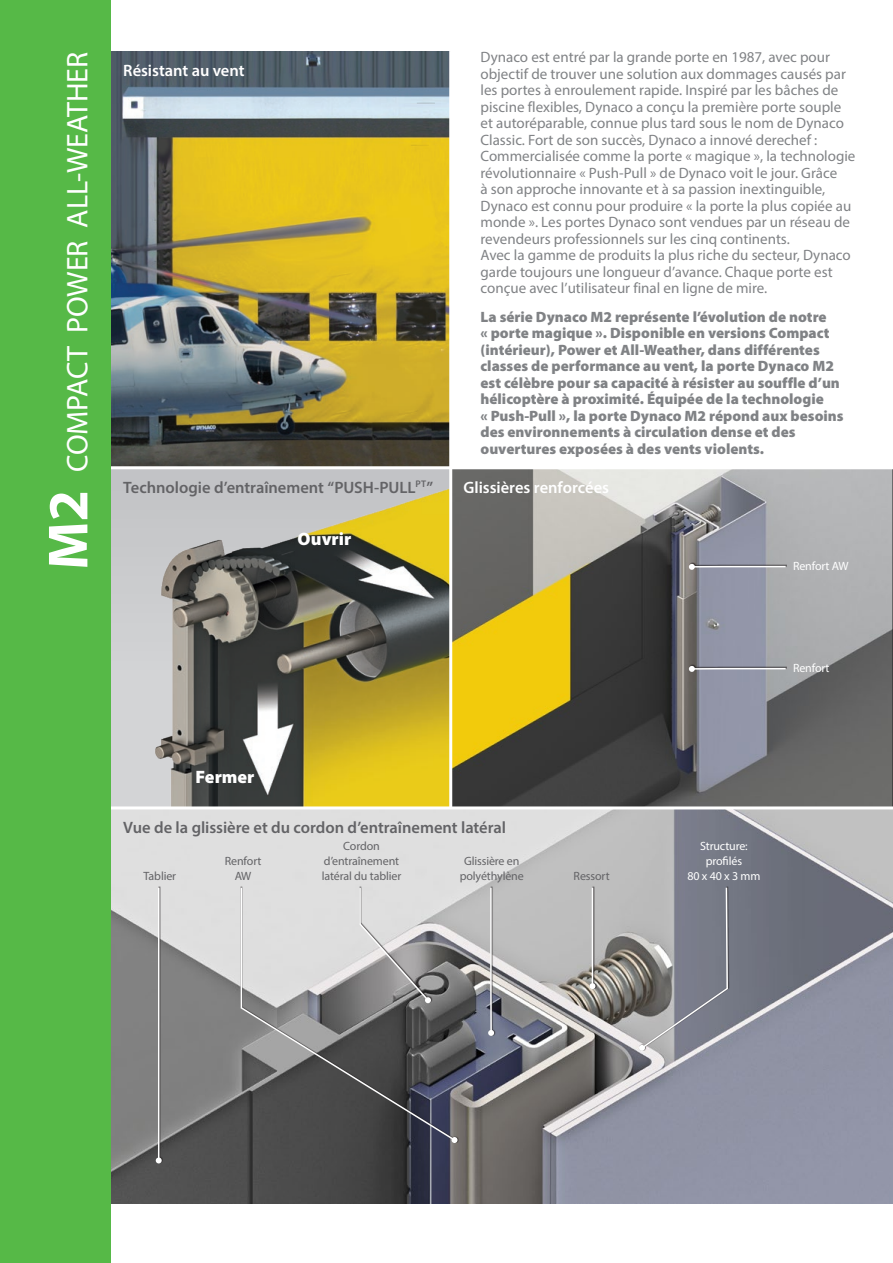
<style>
.page{position:relative;width:893px;height:1263px;background:#fff}
.page>*{position:absolute;margin:0;border:0;box-sizing:border-box;transform-origin:0 0}
.t1{font:30px "Myriad Pro";color:#fff}
.t2{font:900 18px "Myriad Pro";color:#fff}
.Didascalia_Foto{font:600 16.5px "Myriad Pro";color:#636366}
.Didascalia_Foto-2{font:600 16.5px "Myriad Pro";letter-spacing:-.005em;color:#fff}
.Body_10{font:15px/16.5px "Myriad Pro";color:#808285}
.Body_10-2{font:900 15px/16.5px "Myriad Pro";color:#808285}
.t3{font:12px/15px "Myriad Pro";letter-spacing:-.01em;color:#636366;text-align:center}
.t4{font:12px/15px "Myriad Pro";letter-spacing:-.01em;color:#fff;text-align:center}
.s1{font-weight:700;font-size:57px}
</style>
<div class="page">
<img style="left:111px;top:809px;width:782px;height:394px">
<svg style="left:453px;top:470px;width:438px;height:336px;background:#84806f"></svg>
<svg style="left:111px;top:469px;width:338px;height:337px;background:#9a9471"></svg>
<img style="left:111px;top:51px;width:338px;height:415px">
<div style="left:0;top:0;width:111px;height:1263px;background:#56b947"></div>
<div style="left:689px;top:562px;width:98px;height:7px;background:#231f20;opacity:.75"></div>
<svg style="left:689px;top:564px;width:98px;height:6px"></svg>
<div style="left:689px;top:664px;width:98px;height:7px;background:#231f20;opacity:.75"></div>
<svg style="left:689px;top:666px;width:98px;height:6px"></svg>
<div style="left:589px;top:886px;width:8px;height:103px;background:#231f20;opacity:.75"></div>
<hr style="left:592px;top:888px;width:1px;height:98px;background:#fff">
<svg style="left:589px;top:983px;width:6px;height:6px"></svg>
<div style="left:156px;top:886px;width:7px;height:277px;background:#231f20;opacity:.75"></div>
<hr style="left:158px;top:888px;width:1px;height:272px;background:#fff">
<svg style="left:156px;top:1157px;width:6px;height:6px"></svg>
<svg style="left:240px;top:886px;width:217px;height:256px;background:#828283"></svg>
<svg style="left:451px;top:1137px;width:6px;height:6px"></svg>
<div style="left:359px;top:886px;width:74px;height:117px;background:#231f20;opacity:.75"></div>
<svg style="left:359px;top:886px;width:72px;height:117px;background:#bbbabb"></svg>
<div style="left:488px;top:886px;width:8px;height:150px;background:#231f20;opacity:.75"></div>
<svg style="left:488px;top:886px;width:6px;height:150px"></svg>
<svg style="left:639px;top:886px;width:90px;height:165px;background:#8e8f96"></svg>
<p class="t1" style="left:59px;top:570px;width:519px;rotate:-90deg"><span class="s1">M2</span> COMPACT POWER ALL-WEATHER</p>
<p class="Didascalia_Foto-2" style="left:123px;top:60px;width:123px">Résistant au vent</p>
<p class="Body_10" style="left:480px;top:49px;width:376px">Dynaco est entré par la grande porte en 1987, avec pour objectif de trouver une solution aux dommages causés par les portes à enroulement rapide. Inspiré par les bâches de piscine flexibles, Dynaco a conçu la première porte souple et autoréparable, connue plus tard sous le nom de Dynaco Classic. Fort de son succès, Dynaco a innové derechef :<br>Commercialisée comme la porte « magique », la technologie révolutionnaire « Push-Pull » de Dynaco voit le jour. Grâce<br>à son approche innovante et à sa passion inextinguible, Dynaco est connu pour produire « la porte la plus copiée au monde ». Les portes Dynaco sont vendues par un réseau de revendeurs professionnels sur les cinq continents.<br>Avec la gamme de produits la plus riche du secteur, Dynaco garde toujours une longueur d’avance. Chaque porte est conçue avec l’utilisateur final en ligne de mire.</p>
<p class="Body_10-2" style="left:480px;top:308px;width:365px">La série Dynaco M2 représente l’évolution de notre<br>« porte magique ». Disponible en versions Compact (intérieur), Power et All-Weather, dans différentes classes de performance au vent, la porte Dynaco M2 est célèbre pour sa capacité à résister au souffle d’un hélicoptère à proximité. Équipée de la technologie<br>« Push-Pull », la porte Dynaco M2 répond aux besoins des environnements à circulation dense et des ouvertures exposées à des vents violents.</p>
<p class="Didascalia_Foto" style="left:123px;top:477px;width:311px">Technologie d’entraînement “PUSH-PULL<sup>PT</sup>”</p>
<p class="Didascalia_Foto-2" style="left:463px;top:477px;width:147px">Glissières renforcées</p>
<p class="t2" style="left:298px;top:527px;width:55px">Ouvrir</p>
<p class="t4" style="left:793px;top:558px;width:57px">Renfort AW</p>
<p class="t4" style="left:793px;top:660px;width:38px">Renfort</p>
<p class="t2" style="left:196px;top:765px;width:60px">Fermer</p>
<p class="Didascalia_Foto" style="left:123px;top:817px;width:384px">Vue de la glissière et du cordon d’entraînement latéral</p>
<p class="t3" style="left:324px;top:838px;width:77px">Cordon d’entraînement</p>
<p class="t3" style="left:144px;top:868px;width:34px">Tablier</p>
<p class="t3" style="left:322px;top:868px;width:81px">latéral du tablier</p>
<p class="t3" style="left:574px;top:868px;width:38px">Ressort</p>
<p class="t3" style="left:225px;top:853px;width:38px">Renfort<br>AW</p>
<p class="t3" style="left:460px;top:853px;width:66px">Glissière en polyéthylène</p>
<p class="t4" style="left:687px;top:838px;width:75px">Structure: profilés<br>80 x 40 x 3 mm</p>
</div>
